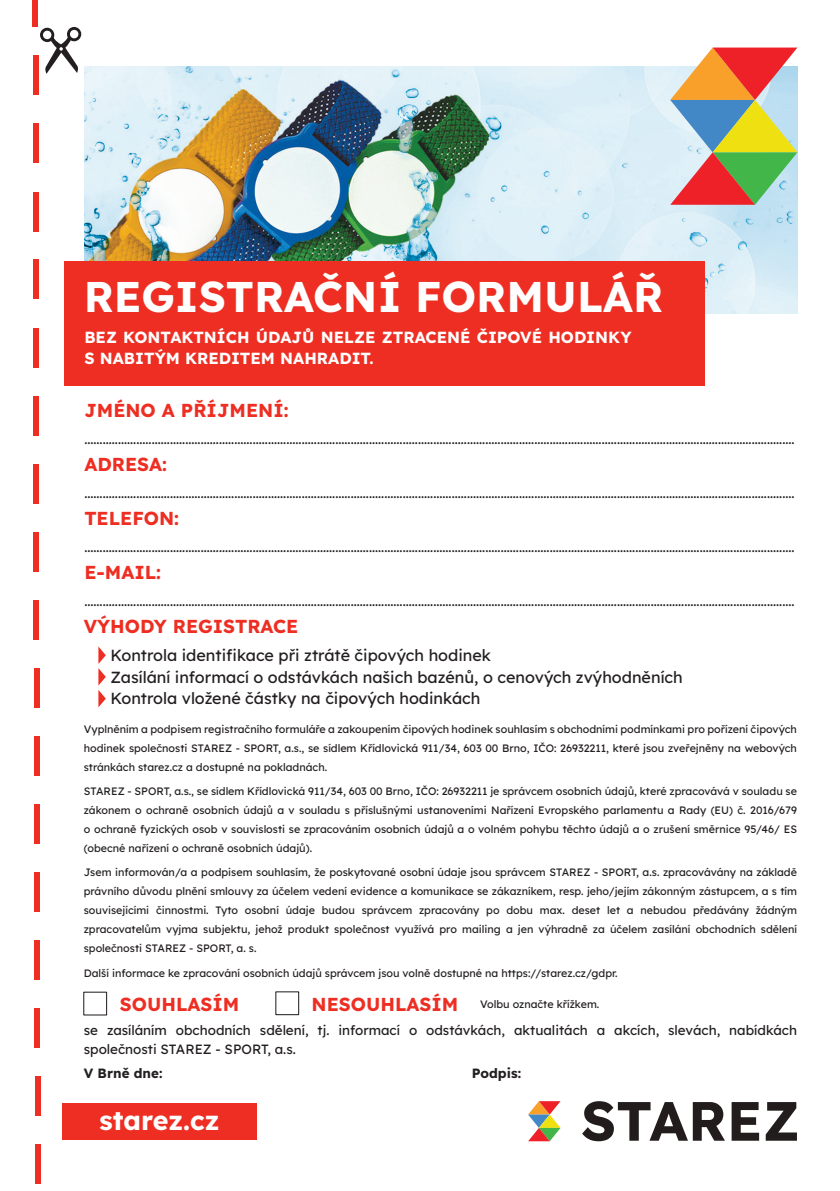
<style>
.page{position:relative;width:840px;height:1191px;background:#fff}
.page>*{position:absolute;margin:0;border:0;box-sizing:border-box;transform-origin:0 0}
.t1{font:700 43px "Lexend";color:#fff}
.t2{font:700 26.8px "Lexend";color:#fff}
.t3{font:700 18.8px "Lexend";color:#ee2e22}
.t4{font:16px/21.6px "Lexend";color:#231f20}
.t5{font:700 16px/20.6px "Lexend";color:#fff}
.t6{font:13.4px/19px "Lexend";color:#231f20}
.t7{font:700 13.4px "Lexend";color:#231f20}
.t8{font:10.8px/19px "Lexend";color:#231f20;text-align:justify}
</style>
<div class="page">
<img style="left:84px;top:66px;width:712px;height:247px">
<div style="left:65px;top:261px;width:640px;height:124px;background:#ee2e22"></div>
<svg style="left:528px;top:1101px;width:32px;height:40px"></svg>
<svg style="left:582px;top:1101px;width:142px;height:40px"></svg>
<svg style="left:731px;top:1102px;width:27px;height:38px"></svg>
<svg style="left:765px;top:1102px;width:31px;height:38px"></svg>
<svg style="left:670px;top:48px;width:127px;height:157px"></svg>
<div style="left:83px;top:991px;width:24px;height:24px;border:1px solid #231f20"></div>
<div style="left:275px;top:991px;width:24px;height:24px;border:1px solid #231f20"></div>
<div style="left:62px;top:1102px;width:195px;height:37px;background:#ee2e22"></div>
<svg style="left:98px;top:646px;width:8px;height:61px"></svg>
<svg style="left:40px;top:27px;width:41px;height:47px"></svg>
<div style="left:35px;top:1144px;width:5px;height:40px;background:#ee2e22"></div>
<div style="left:35px;top:1076px;width:5px;height:40px;background:#ee2e22"></div>
<div style="left:34px;top:1008px;width:6px;height:40px;background:#ee2e22"></div>
<div style="left:34px;top:940px;width:6px;height:40px;background:#ee2e22"></div>
<div style="left:34px;top:872px;width:6px;height:40px;background:#ee2e22"></div>
<div style="left:34px;top:804px;width:6px;height:40px;background:#ee2e22"></div>
<div style="left:34px;top:736px;width:6px;height:40px;background:#ee2e22"></div>
<div style="left:34px;top:668px;width:6px;height:39px;background:#ee2e22"></div>
<div style="left:33px;top:600px;width:6px;height:40px;background:#ee2e22"></div>
<div style="left:33px;top:532px;width:6px;height:39px;background:#ee2e22"></div>
<div style="left:33px;top:464px;width:6px;height:39px;background:#ee2e22"></div>
<div style="left:33px;top:396px;width:6px;height:39px;background:#ee2e22"></div>
<div style="left:33px;top:328px;width:6px;height:39px;background:#ee2e22"></div>
<div style="left:33px;top:259px;width:6px;height:40px;background:#ee2e22"></div>
<div style="left:33px;top:192px;width:5px;height:39px;background:#ee2e22"></div>
<div style="left:33px;top:124px;width:5px;height:39px;background:#ee2e22"></div>
<div style="left:33px;top:55px;width:5px;height:40px;background:#ee2e22"></div>
<div style="left:32px;top:0;width:6px;height:27px;background:#ee2e22"></div>
<h1 class="t1" style="left:84px;top:269px;width:580px">REGISTRAČNÍ FORMULÁŘ</h1>
<h3 class="t5" style="left:84px;top:327px;width:548px">BEZ KONTAKTNÍCH ÚDAJŮ NELZE ZTRACENÉ ČIPOVÉ HODINKY<br>S NABITÝM KREDITEM NAHRADIT.</h3>
<h3 class="t3" style="left:84px;top:398px;width:206px">JMÉNO A PŘÍJMENÍ:</h3>
<p class="t6" style="left:84px;top:429px;width:711px">........................................................................................................................................................................................................................................</p>
<h3 class="t3" style="left:84px;top:452px;width:84px">ADRESA:</h3>
<p class="t6" style="left:84px;top:483px;width:711px">........................................................................................................................................................................................................................................</p>
<h3 class="t3" style="left:84px;top:506px;width:96px">TELEFON:</h3>
<p class="t6" style="left:84px;top:537px;width:711px">........................................................................................................................................................................................................................................</p>
<h3 class="t3" style="left:84px;top:560px;width:78px">E-MAIL:</h3>
<p class="t6" style="left:84px;top:591px;width:711px">........................................................................................................................................................................................................................................</p>
<h3 class="t3" style="left:84px;top:614px;width:216px">VÝHODY REGISTRACE</h3>
<h3 class="t4" style="left:110px;top:644px;width:573px">Kontrola identifikace při ztrátě čipových hodinek<br>Zasílání informací o odstávkách našich bazénů, o cenových zvýhodněních<br>Kontrola vložené částky na čipových hodinkách</h3>
<p class="t8" style="left:84px;top:719px;width:714px">Vyplněním a podpisem registračního formuláře a zakoupením čipových hodinek souhlasím s obchodními podmínkami pro pořízení čipových hodinek společnosti STAREZ - SPORT, a.s., se sídlem Křídlovická 911/34, 603 00 Brno, IČO: 26932211, které jsou zveřejněny na webových stránkách starez.cz a dostupné na pokladnách.</p>
<p class="t8" style="left:84px;top:781px;width:714px">STAREZ - SPORT, a.s., se sídlem Křídlovická 911/34, 603 00 Brno, IČO: 26932211 je správcem osobních údajů, které zpracovává v souladu se zákonem o ochraně osobních údajů a v souladu s příslušnými ustanoveními Nařízení Evropského parlamentu a Rady (EU) č. 2016/679 o ochraně fyzických osob v souvislosti se zpracováním osobních údajů a o volném pohybu těchto údajů a o zrušení směrnice 95/46/ ES (obecné nařízení o ochraně osobních údajů).</p>
<p class="t8" style="left:84px;top:863px;width:714px">Jsem informován/a a podpisem souhlasím, že poskytované osobní údaje jsou správcem STAREZ - SPORT, a.s. zpracovávány na základě právního důvodu plnění smlouvy za účelem vedení evidence a komunikace se zákazníkem, resp. jeho/jejím zákonným zástupcem, a s tím souvisejícími činnostmi. Tyto osobní údaje budou správcem zpracovány po dobu max. deset let a nebudou předávány žádným zpracovatelům vyjma subjektu, jehož produkt společnost využívá pro mailing a jen výhradně za účelem zasílání obchodních sdělení společnosti STAREZ - SPORT, a. s.</p>
<p class="t8" style="left:84px;top:963px;width:535px">Další informace ke zpracování osobních údajů správcem jsou volně dostupné na https://starez.cz/gdpr.</p>
<h3 class="t3" style="left:120px;top:992px;width:121px">SOUHLASÍM</h3>
<h3 class="t3" style="left:311px;top:992px;width:148px">NESOUHLASÍM</h3>
<p class="t6" style="left:84px;top:1020px;width:714px">se zasíláním obchodních sdělení, tj. informací o odstávkách, aktualitách a akcích, slevách, nabídkách společnosti STAREZ - SPORT, a.s.</p>
<p class="t7" style="left:84px;top:1065px;width:80px">V Brně dne:</p>
<p class="t7" style="left:471px;top:1065px;width:51px">Podpis:</p>
<p class="t8" style="left:480px;top:994px;width:121px">Volbu označte křížkem.</p>
<h2 class="t2" style="left:100px;top:1103px;width:121px">starez.cz</h2>
</div>
